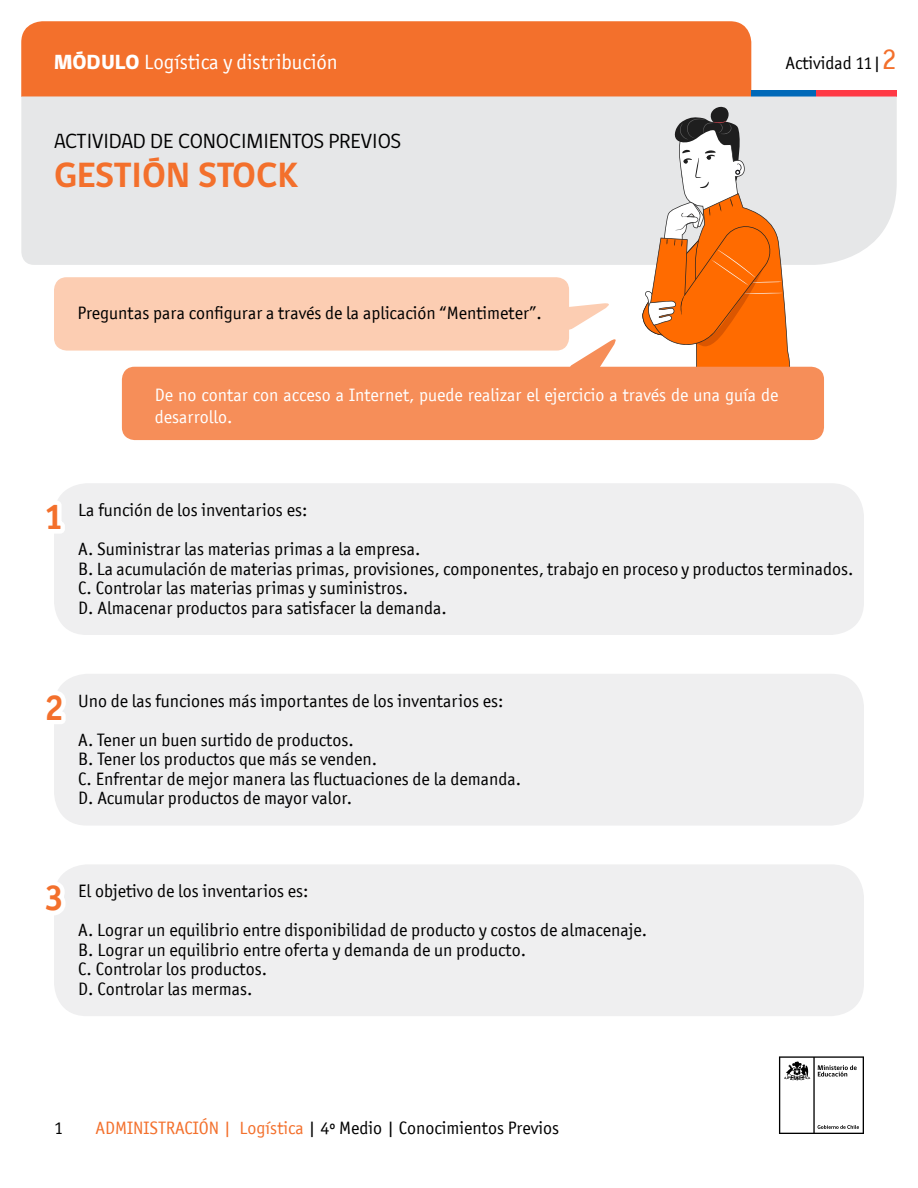
<style>
.page{position:relative;width:918px;height:1188px;background:#fff}
.page>*{position:absolute;margin:0;border:0;box-sizing:border-box;transform-origin:0 0}
.t1{font:700 36px "gob CL";color:#f3702c}
.t2{font:700 36px "Officina San ITC";color:#f3702c}
.t3{font:21px "gob CL";color:#000}
.t4{font:21px "Officina San ITC";color:#fff}
.t5{font:18px/19.5px "Officina San ITC";color:#000}
.t6{font:18px/21.6px "Officina San ITC";color:#fff}
.s1{font-family:"gob CL";font-weight:800}
.s2{font-size:30px;color:#f3702c}
.s3{color:#f3702c}
</style>
<div class="page">
<svg style="left:779px;top:1056px;width:85px;height:78px"></svg>
<div style="left:21px;top:21px;width:730px;height:76px;background:#f3702c"></div>
<div style="left:751px;top:90px;width:65px;height:7px;background:#0069b8"></div>
<div style="left:816px;top:90px;width:81px;height:7px;background:#ff3945"></div>
<div style="left:21px;top:97px;width:876px;height:168px;background:#e6e7e8"></div>
<svg style="left:641px;top:107px;width:151px;height:260px"></svg>
<div style="left:54px;top:277px;width:515px;height:74px;background:#fccdb2;border-radius:13px"></div>
<div style="left:122px;top:367px;width:702px;height:73px;background:#f68e59;border-radius:13px"></div>
<svg style="left:552px;top:303px;width:68px;height:64px"></svg>
<div style="left:54px;top:483px;width:810px;height:152px;background:#efeff0;border-radius:33px"></div>
<div style="left:54px;top:674px;width:810px;height:152px;background:#efeff0;border-radius:33px"></div>
<div style="left:54px;top:864px;width:810px;height:152px;background:#efeff0;border-radius:33px"></div>
<svg style="left:54px;top:492px;width:11px;height:41px"></svg>
<svg style="left:54px;top:683px;width:12px;height:41px"></svg>
<svg style="left:54px;top:874px;width:11px;height:41px"></svg>
<p class="t4" style="left:54px;top:50px;width:285px"><span class="s1">MÓDULO</span> Logística y distribución</p>
<p class="t5" style="left:785px;top:54px;width:113px">Actividad 11|<span class="s2">2</span></p>
<p class="t3" style="left:54px;top:127px;width:349px">ACTIVIDAD DE CONOCIMIENTOS PREVIOS</p>
<h1 class="t1" style="left:54px;top:150px;width:246px">GESTIÓN STOCK</h1>
<p class="t5" style="left:77px;top:303px;width:466px">Preguntas para configurar a través de la aplicación “Mentimeter”.</p>
<p class="t6" style="left:155px;top:384px;width:625px">De no contar con acceso a Internet, puede realizar el ejercicio a través de una guía de desarrollo.</p>
<h1 class="t2" style="left:44px;top:495px;width:21px">1</h1>
<p class="t5" style="left:78px;top:490px;width:344px;line-height:39px">La función de los inventarios es:<br>A. Suministrar las materias primas a la empresa.</p>
<p class="t5" style="left:78px;top:559px;width:777px">B. La acumulación de materias primas, provisiones, componentes, trabajo en proceso y productos terminados.<br>C. Controlar las materias primas y suministros.<br>D. Almacenar productos para satisfacer la demanda.</p>
<h1 class="t2" style="left:44px;top:685px;width:21px">2</h1>
<p class="t5" style="left:78px;top:681px;width:427px;line-height:39px">Uno de las funciones más importantes de los inventarios es:<br>A. Tener un buen surtido de productos.</p>
<p class="t5" style="left:78px;top:749px;width:444px">B. Tener los productos que más se venden.<br>C. Enfrentar de mejor manera las fluctuaciones de la demanda.<br>D. Acumular productos de mayor valor.</p>
<h1 class="t2" style="left:44px;top:876px;width:21px">3</h1>
<p class="t5" style="left:78px;top:872px;width:570px;line-height:39px">El objetivo de los inventarios es:<br>A. Lograr un equilibrio entre disponibilidad de producto y costos de almacenaje.</p>
<p class="t5" style="left:78px;top:940px;width:449px">B. Lograr un equilibrio entre oferta y demanda de un producto.<br>C. Controlar los productos.<br>D. Controlar las mermas.</p>
<p class="t5" style="left:54px;top:1118px;width:10px">1</p>
<p class="t5" style="left:95px;top:1118px;width:465px"><span class="s3">ADMINISTRACIÓN | Logística</span> | 4º Medio | Conocimientos Previos</p>
</div>
